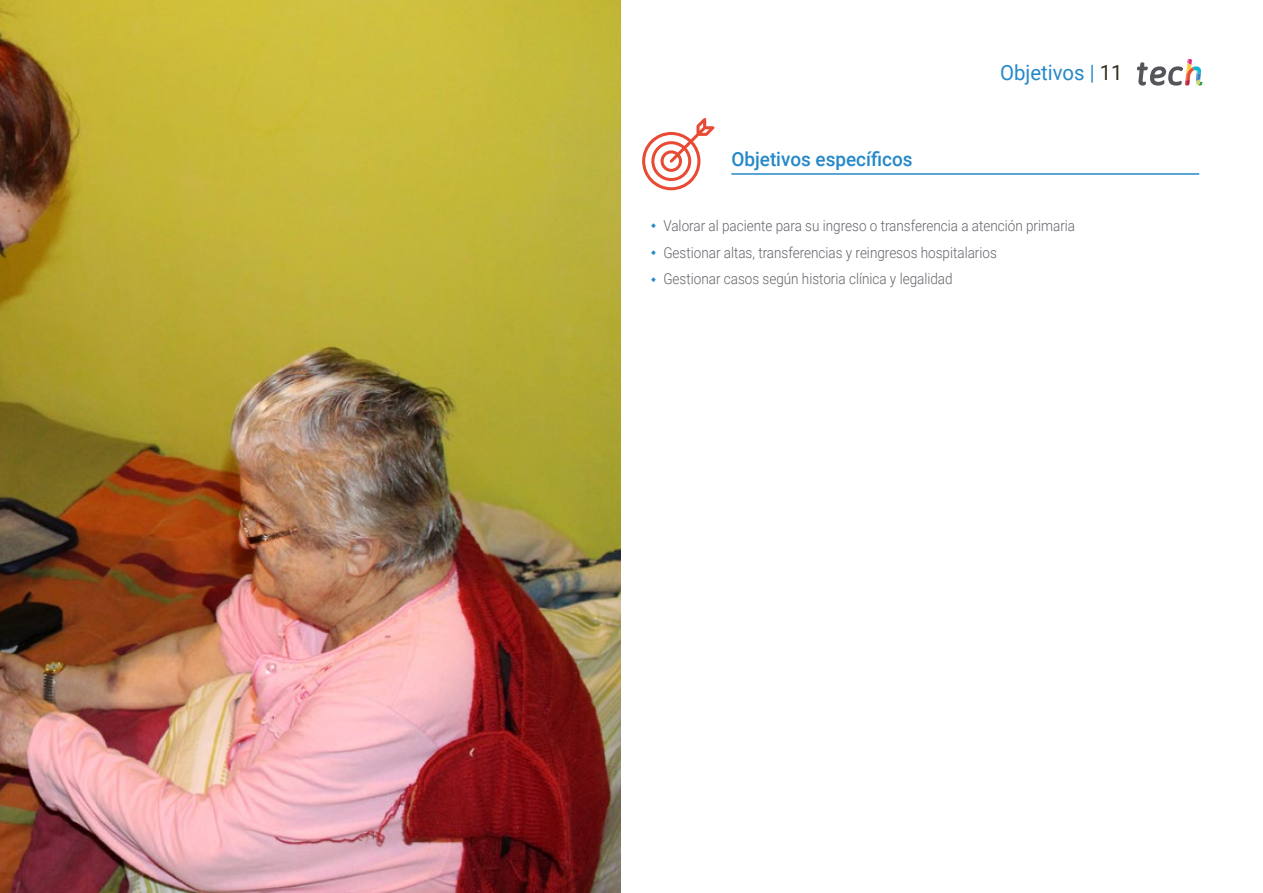
<style>
.page{position:relative;width:1263px;height:893px;background:#fff}
.page>*{position:absolute;margin:0;border:0;box-sizing:border-box;transform-origin:0 0}
.t1{font:21px "Roboto";color:#2488c9}
.t2{font:500 19.5px "Roboto";color:#2488c9}
.t3{font:300 15px/26.7px "Roboto";color:#61646a;scale:.9 1}
.s1{color:#2289cb}
.s2{color:#312e20}
</style>
<div class="page">
<img style="left:0;top:0;width:621px;height:893px">
<svg style="left:642px;top:118px;width:72px;height:72px"></svg>
<hr style="left:731px;top:174px;width:468px;height:1px;background:#2488c9">
<svg style="left:1137px;top:59px;width:65px;height:27px"></svg>
<h2 class="t2" style="left:731px;top:145px;width:183px">Objetivos específicos</h2>
<h1 class="t1" style="left:1000px;top:57px;width:124px">Objetivos <span class="s1">|</span> <span class="s2">11</span></h1>
<p class="t3" style="left:663px;top:212px;width:459px">Valorar al paciente para su ingreso o transferencia a atención primaria<br>Gestionar altas, transferencias y reingresos hospitalarios<br>Gestionar casos según historia clínica y legalidad</p>
</div>
